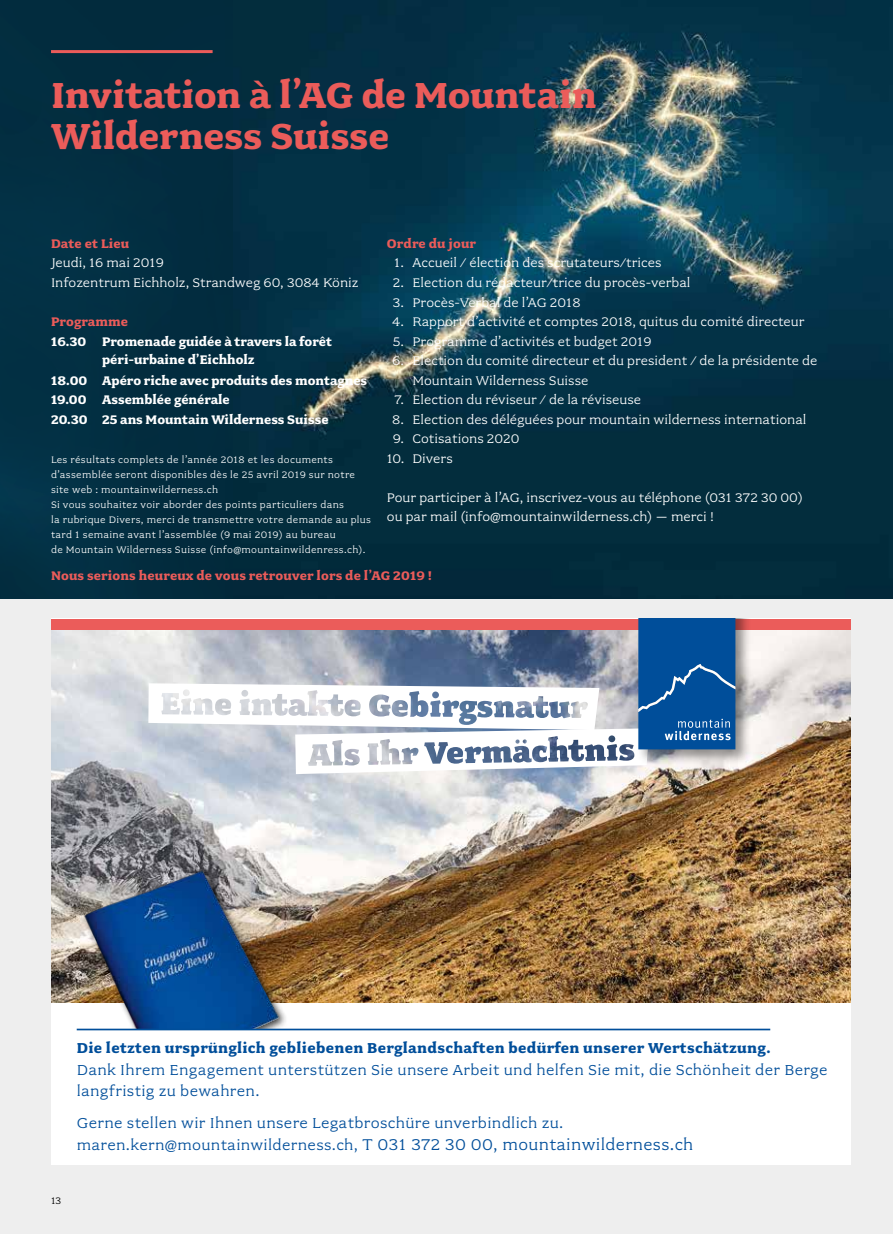
<style>
.page{position:relative;width:893px;height:1234px;background:#fff}
.page>*{position:absolute;margin:0;border:0;box-sizing:border-box;transform-origin:0 0}
.t1{font:700 40.5px/40.5px "Fairplex Wide OT";letter-spacing:-.005em;color:#eb5c5a}
.t2{font:16.05px/21.5px "Fairplex Wide OT";letter-spacing:.02em;color:#004e9a}
.t3{font:700 16.05px "Fairplex Wide OT";letter-spacing:.02em;color:#004e9a}
.t4{font:13.95px/19.5px "Fairplex Wide OT";color:#fff}
.t5{font:700 13.95px/19.5px "Fairplex Wide OT";color:#fff}
.t6{font:700 13.95px "Fairplex Wide OT";letter-spacing:.01em;color:#eb5c5a}
.t7{font:10.5px/15px "Fairplex Wide OT";letter-spacing:.03em;color:#fff}
.t8{font:10.5px "Fairplex Wide OT";color:#000}
.s1{font-size:17.4px}
</style>
<div class="page">
<img style="left:233px;top:0;width:660px;height:599px">
<div style="left:0;top:0;width:233px;height:599px;background:#022e3f"></div>
<div style="left:0;top:599px;width:893px;height:634px;background:#eee"></div>
<div style="left:51px;top:618px;width:799px;height:546px;background:#fff"></div>
<img style="left:51px;top:629px;width:799px;height:373px">
<img style="left:66px;top:852px;width:232px;height:177px">
<div style="left:51px;top:618px;width:799px;height:11px;background:#eb5c5a"></div>
<hr style="left:77px;top:1028px;width:693px;height:2px;background:#004e9a">
<div style="left:636px;top:618px;width:116px;height:147px;background:#000;opacity:.4"></div>
<svg style="left:148px;top:618px;width:587px;height:156px"></svg>
<hr style="left:51px;top:50px;width:162px;height:3px;background:#eb5c5a">
<h1 class="t1" style="left:51px;top:76px;width:547px">Invitation à l’AG de Mountain<br>Wilderness Suisse</h1>
<p class="t6" style="left:51px;top:235px;width:80px">Date et Lieu</p>
<p class="t4" style="left:51px;top:253px;width:309px">Jeudi, 16 mai 2019<br>Infozentrum Eichholz, Strandweg 60, 3084 Köniz</p>
<p class="t6" style="left:51px;top:313px;width:79px">Programme</p>
<p class="t5" style="left:102px;top:332px;width:231px;line-height:18px;text-indent:-51px">16.30 Promenade guidée à travers la forêt péri-urbaine d’Eichholz</p>
<p class="t5" style="left:51px;top:370px;width:318px">18.00 Apéro riche avec produits des montagnes<br>19.00 Assemblée générale<br>20.30 25 ans Mountain Wilderness Suisse</p>
<p class="t7" style="left:51px;top:452px;width:322px">Les résultats complets de l’année 2018 et les documents d’assemblée seront disponibles dès le 25 avril 2019 sur notre site web : mountainwilderness.ch<br>Si vous souhaitez voir aborder des points particuliers dans<br>la rubrique Divers, merci de transmettre votre demande au plus tard 1 semaine avant l’assemblée (9 mai 2019) au bureau<br>de Mountain Wilderness Suisse (info@mountainwildenress.ch).</p>
<p class="t6" style="left:387px;top:235px;width:91px">Ordre du jour</p>
<p class="t4" style="left:394px;top:253px;width:269px">1. Accueil / élection des scrutateurs/trices</p>
<p class="t4" style="left:393px;top:273px;width:299px">2. Election du rédacteur/trice du procès-verbal</p>
<p class="t4" style="left:393px;top:292px;width:189px">3. Procès-Verbal de l’AG 2018</p>
<p class="t4" style="left:392px;top:312px;width:414px">4. Rapport d’activité et comptes 2018, quitus du comité directeur</p>
<p class="t4" style="left:393px;top:331px;width:260px">5. Programme d’activités et budget 2019</p>
<p class="t4" style="left:412px;top:351px;width:406px;text-indent:-20px">6. Election du comité directeur et du president / de la présidente de<br>Mountain Wilderness Suisse</p>
<p class="t4" style="left:394px;top:390px;width:248px">7. Election du réviseur / de la réviseuse</p>
<p class="t4" style="left:392px;top:409px;width:416px">8. Election des déléguées pour mountain wilderness international</p>
<p class="t4" style="left:393px;top:429px;width:128px">9. Cotisations 2020</p>
<p class="t4" style="left:387px;top:448px;width:67px">10. Divers</p>
<p class="t4" style="left:387px;top:487px;width:417px">Pour participer à l’AG, inscrivez-vous au téléphone (031 372 30 00) ou par mail (info@mountainwilderness.ch) – merci !</p>
<p class="t6" style="left:51px;top:567px;width:383px">Nous serions heureux de vous retrouver lors de l’AG 2019 !</p>
<p class="t3" style="left:77px;top:1038px;width:695px">Die letzten ursprünglich gebliebenen Berglandschaften bedürfen unserer Wertschätzung.</p>
<p class="t2" style="left:77px;top:1058px;width:752px">Dank Ihrem Engagement unterstützen Sie unsere Arbeit und helfen Sie mit, die Schönheit der Berge langfristig zu bewahren.</p>
<p class="t2" style="left:77px;top:1112px;width:618px">Gerne stellen wir Ihnen unsere Legatbroschüre unverbindlich zu. maren.kern@mountainwilderness.ch, <span class="s1">T 031 372 30 00, mountainwilderness.ch</span></p>
<p class="t8" style="left:51px;top:1194px;width:12px">13</p>
</div>
